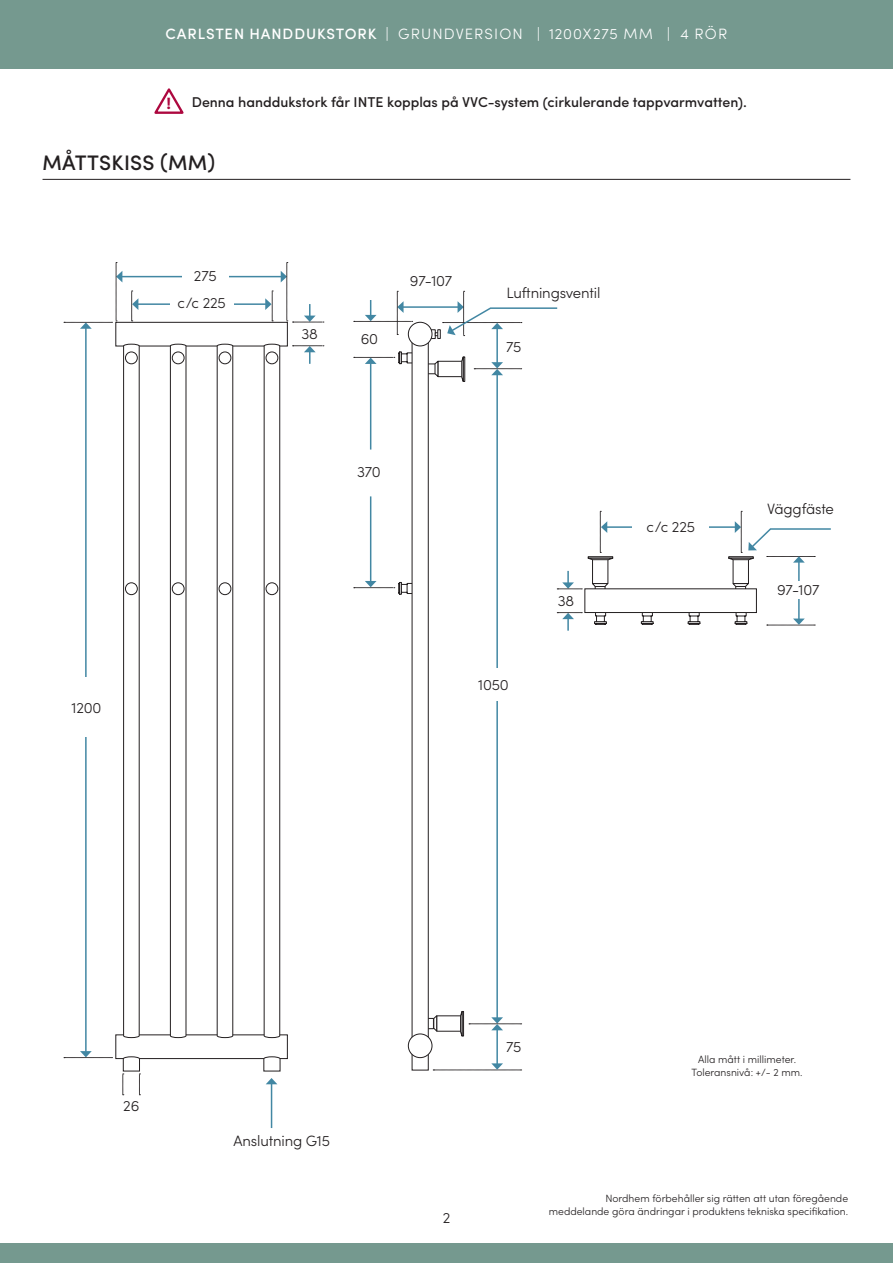
<style>
.page{position:relative;width:893px;height:1263px;background:#fff}
.page>*{position:absolute;margin:0;border:0;box-sizing:border-box;transform-origin:0 0}
.sid_2_h2_blå_med_lin{font:500 21px "Sofia Pro";letter-spacing:.01em;color:#231f20}
.t1{font:700 16.35px "Sofia Pro";color:#ad083f}
.sid_2_h2_högerställd{font:300 15px "Sofia Pro";letter-spacing:-.01em;color:#231f20}
.sid_2_h2{font:300 15px "Sofia Pro";letter-spacing:.075em;color:#fff}
.sid_2_Varningstext{font:500 14.25px "Sofia Pro";color:#231f20}
.t2{font:300 10.5px/12.6px "Sofia Pro";color:#231f20;text-align:right}
.s1{font-weight:500}
</style>
<div class="page">
<hr style="left:43px;top:179px;width:807px;height:1px;background:#231f20">
<hr style="left:271px;top:1083px;width:1px;height:45px;background:#4287a3">
<svg style="left:266px;top:1078px;width:11px;height:6px"></svg>
<hr style="left:85px;top:328px;width:2px;height:724px;background:#4287a3">
<div style="left:70px;top:677px;width:34px;height:60px;background:#fff"></div>
<svg style="left:64px;top:1051px;width:48px;height:7px"></svg>
<hr style="left:122px;top:276px;width:159px;height:1px;background:#4287a3">
<hr style="left:138px;top:303px;width:128px;height:2px;background:#4287a3">
<svg style="left:265px;top:291px;width:8px;height:31px"></svg>
<svg style="left:131px;top:291px;width:7px;height:31px"></svg>
<svg style="left:64px;top:262px;width:58px;height:67px"></svg>
<div style="left:0;top:0;width:893px;height:68px;background:#75998f"></div>
<div style="left:0;top:1244px;width:893px;height:19px;background:#75998f"></div>
<svg style="left:154px;top:88px;width:30px;height:26px"></svg>
<div style="left:170px;top:285px;width:64px;height:35px;background:#fff"></div>
<div style="left:182px;top:263px;width:47px;height:25px;background:#fff"></div>
<svg style="left:281px;top:262px;width:43px;height:61px"></svg>
<svg style="left:293px;top:346px;width:31px;height:18px"></svg>
<hr style="left:607px;top:526px;width:128px;height:2px;background:#4287a3">
<hr style="left:798px;top:562px;width:2px;height:57px;background:#4287a3">
<svg style="left:767px;top:618px;width:48px;height:8px"></svg>
<div style="left:633px;top:509px;width:76px;height:34px;background:#fff"></div>
<div style="left:771px;top:581px;width:55px;height:17px;background:#fff"></div>
<div style="left:735px;top:584px;width:11px;height:10px;border:1px solid #231f20"></div>
<div style="left:733px;top:558px;width:16px;height:26px;border:1px solid #231f20"></div>
<svg style="left:732px;top:583px;width:17px;height:4px"></svg>
<svg style="left:724px;top:511px;width:107px;height:52px"></svg>
<svg style="left:734px;top:613px;width:14px;height:12px"></svg>
<div style="left:585px;top:589px;width:171px;height:23px;background:#fff"></div>
<div style="left:584px;top:588px;width:173px;height:25px;border:1px solid #231f20"></div>
<svg style="left:354px;top:291px;width:347px;height:780px"></svg>
<div style="left:408px;top:1034px;width:24px;height:23px;background:#fff;border-radius:50%"></div>
<div style="left:408px;top:1033px;width:24px;height:25px;border:1px solid #231f20;border-radius:50%"></div>
<div style="left:408px;top:322px;width:24px;height:24px;background:#fff;border-radius:50%"></div>
<div style="left:408px;top:322px;width:24px;height:24px;border:1px solid #231f20;border-radius:50%"></div>
<div style="left:116px;top:322px;width:171px;height:24px;background:#fff"></div>
<div style="left:115px;top:322px;width:173px;height:24px;border:1px solid #231f20"></div>
<div style="left:115px;top:1034px;width:173px;height:25px;border:1px solid #231f20"></div>
<svg style="left:123px;top:1056px;width:17px;height:39px"></svg>
<svg style="left:123px;top:343px;width:17px;height:695px"></svg>
<div style="left:125px;top:352px;width:12px;height:12px;background:#fff;border-radius:50%"></div>
<div style="left:125px;top:352px;width:13px;height:12px;border:1px solid #231f20;border-radius:50%"></div>
<div style="left:125px;top:583px;width:12px;height:12px;background:#fff;border-radius:50%"></div>
<div style="left:125px;top:582px;width:13px;height:13px;border:1px solid #231f20;border-radius:50%"></div>
<svg style="left:170px;top:343px;width:17px;height:695px"></svg>
<div style="left:172px;top:352px;width:12px;height:12px;background:#fff;border-radius:50%"></div>
<div style="left:172px;top:352px;width:12px;height:12px;border:1px solid #231f20;border-radius:50%"></div>
<div style="left:172px;top:583px;width:12px;height:12px;background:#fff;border-radius:50%"></div>
<div style="left:172px;top:582px;width:12px;height:13px;border:1px solid #231f20;border-radius:50%"></div>
<svg style="left:216px;top:343px;width:18px;height:695px"></svg>
<div style="left:219px;top:352px;width:12px;height:12px;background:#fff;border-radius:50%"></div>
<div style="left:219px;top:352px;width:12px;height:12px;border:1px solid #231f20;border-radius:50%"></div>
<div style="left:219px;top:583px;width:12px;height:12px;background:#fff;border-radius:50%"></div>
<div style="left:219px;top:582px;width:12px;height:13px;border:1px solid #231f20;border-radius:50%"></div>
<svg style="left:263px;top:343px;width:17px;height:695px"></svg>
<svg style="left:263px;top:1056px;width:18px;height:16px"></svg>
<div style="left:266px;top:352px;width:12px;height:12px;background:#fff;border-radius:50%"></div>
<div style="left:266px;top:352px;width:12px;height:12px;border:1px solid #231f20;border-radius:50%"></div>
<div style="left:266px;top:583px;width:12px;height:12px;background:#fff;border-radius:50%"></div>
<div style="left:266px;top:582px;width:12px;height:13px;border:1px solid #231f20;border-radius:50%"></div>
<p class="sid_2_h2" style="left:166px;top:23px;width:563px"><span class="s1">CARLSTEN HANDDUKSTORK</span> | GRUNDVERSION | 1200X275 MM | 4 RÖR</p>
<p class="t1" style="left:167px;top:91px;width:6px">!</p>
<p class="sid_2_Varningstext" style="left:192px;top:92px;width:557px">Denna handdukstork får INTE kopplas på VVC-system (cirkulerande tappvarmvatten).</p>
<p class="sid_2_h2_blå_med_lin" style="left:43px;top:147px;width:174px">MÅTTSKISS (MM)</p>
<p class="sid_2_h2_högerställd" style="left:194px;top:265px;width:24px">275</p>
<p class="sid_2_h2_högerställd" style="left:177px;top:292px;width:50px">c/c 225</p>
<p class="sid_2_h2_högerställd" style="left:72px;top:697px;width:31px">1200</p>
<p class="sid_2_h2_högerställd" style="left:301px;top:323px;width:18px">38</p>
<p class="sid_2_h2_högerställd" style="left:361px;top:328px;width:19px">60</p>
<p class="sid_2_h2_högerställd" style="left:410px;top:270px;width:44px">97-107</p>
<p class="sid_2_h2_högerställd" style="left:357px;top:461px;width:25px">370</p>
<p class="sid_2_h2_högerställd" style="left:506px;top:282px;width:95px">Luftningsventil</p>
<p class="sid_2_h2_högerställd" style="left:506px;top:336px;width:17px">75</p>
<p class="sid_2_h2_högerställd" style="left:478px;top:674px;width:32px">1050</p>
<p class="sid_2_h2_högerställd" style="left:558px;top:590px;width:18px">38</p>
<p class="sid_2_h2_högerställd" style="left:647px;top:516px;width:50px">c/c 225</p>
<p class="sid_2_h2_högerställd" style="left:767px;top:498px;width:68px">Väggfäste</p>
<p class="sid_2_h2_högerställd" style="left:777px;top:579px;width:44px">97-107</p>
<p class="sid_2_h2_högerställd" style="left:123px;top:1095px;width:18px">26</p>
<p class="sid_2_h2_högerställd" style="left:233px;top:1130px;width:98px">Anslutning G15</p>
<h3 class="sid_2_h2_högerställd" style="left:443px;top:1207px;width:9px">2</h3>
<p class="sid_2_h2_högerställd" style="left:506px;top:1035px;width:17px">75</p>
<p class="t2" style="left:698px;top:1053px;width:99px">Alla mått i millimeter.</p>
<p class="t2" style="left:692px;top:1065px;width:113px">Toleransnivå: +/- 2 mm.</p>
<p class="t2" style="left:549px;top:1191px;width:301px">Nordhem förbehåller sig rätten att utan föregående meddelande göra ändringar i produktens tekniska specifikation.</p>
</div>
